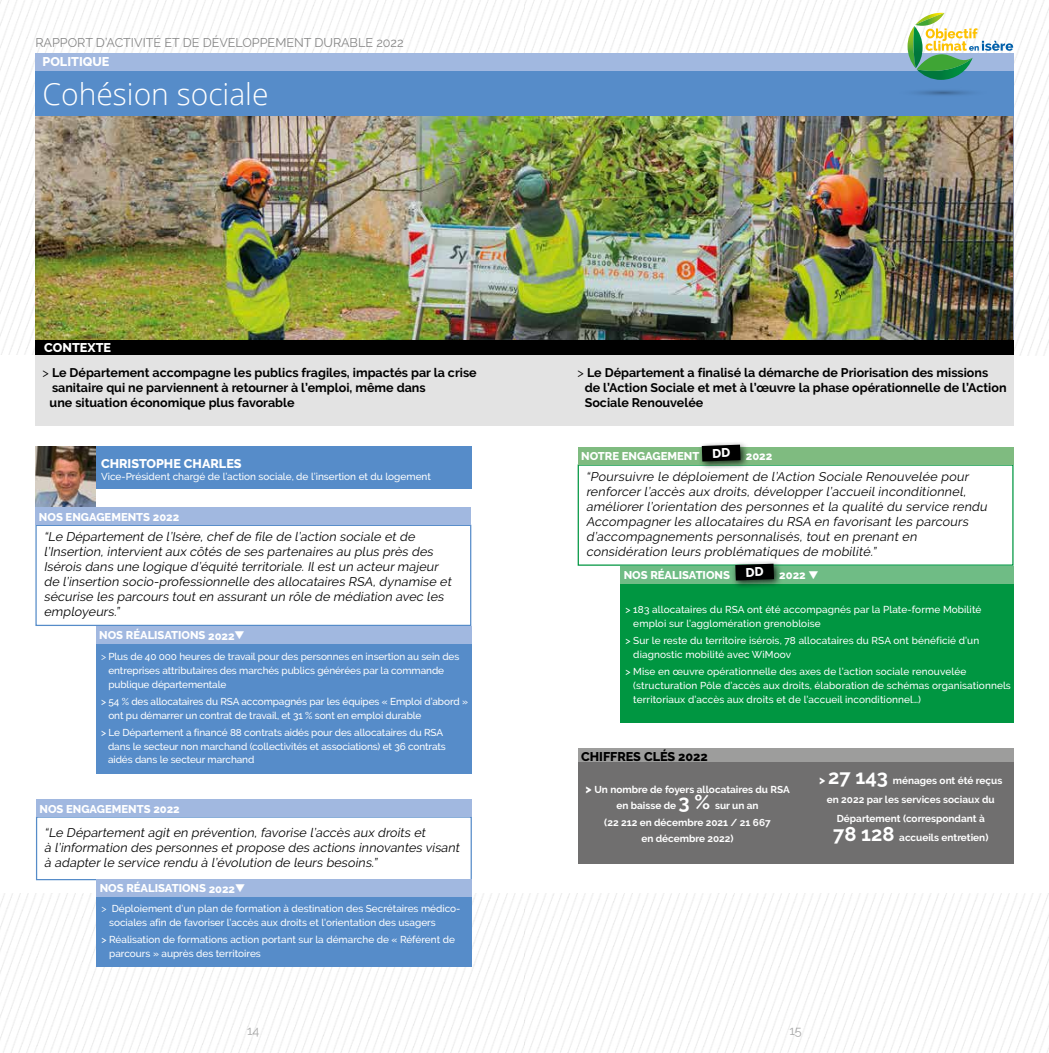
<style>
.page{position:relative;width:1049px;height:1053px;background:#fff}
.page>*{position:absolute;margin:0;border:0;box-sizing:border-box;transform-origin:0 0}
.t1{font:300 30px "Open Sans";color:#fff}
.t2{font:300 30px "Open Sans";letter-spacing:.02em;color:#fff}
.t3{font:700 12.62px/13.8px "Raleway";color:#000}
.t4{font:12.62px "Raleway";color:#878787}
.t5{font:800 12.62px "Raleway";color:#fff}
.t6{font:800 12.62px "Raleway";color:#000}
.t7{font:italic 12.5px/15px "Raleway";color:#000}
.t8{font:700 12.5px/15px "Raleway";color:#000}
.t9{font:800 11.25px "Raleway";color:#fff}
.t10{font:500 10px/13.8px "Raleway";color:#fff}
.t11{font:700 10px/16.2px "Raleway";color:#fff;text-align:center}
.s1{font-weight:400}
.s2{font-weight:400;font-size:11.25px}
.s3{font-weight:800;font-size:11.88px}
.s4{font-size:20px}
</style>
<div class="page">
<img style="left:0;top:893px;width:1049px;height:159px">
<img style="left:0;top:0;width:1049px;height:355px">
<img style="left:35px;top:446px;width:61px;height:61px">
<div style="left:96px;top:446px;width:375px;height:43px;background:#568cc9"></div>
<div style="left:35px;top:524px;width:436px;height:102px;border:1px solid #568cc9"></div>
<div style="left:36px;top:816px;width:436px;height:64px;border:1px solid #568cc9"></div>
<div style="left:96px;top:643px;width:375px;height:130px;background:#568cc9"></div>
<div style="left:96px;top:896px;width:376px;height:70px;background:#568cc9"></div>
<div style="left:35px;top:507px;width:436px;height:17px;background:#a1b8e0"></div>
<div style="left:36px;top:798px;width:436px;height:18px;background:#a1b8e0"></div>
<div style="left:96px;top:626px;width:375px;height:17px;background:#a1b8e0"></div>
<div style="left:96px;top:878px;width:376px;height:18px;background:#a1b8e0"></div>
<div style="left:578px;top:747px;width:435px;height:15px;background:#9d9d9c"></div>
<div style="left:578px;top:762px;width:435px;height:101px;background:#706f6f"></div>
<div style="left:35px;top:53px;width:978px;height:18px;background:#a1b8e0"></div>
<div style="left:35px;top:71px;width:978px;height:45px;background:#568cc9"></div>
<div style="left:35px;top:355px;width:978px;height:70px;background:#e3e3e3"></div>
<img style="left:35px;top:116px;width:977px;height:224px">
<div style="left:620px;top:583px;width:393px;height:140px;background:#009641"></div>
<div style="left:578px;top:446px;width:435px;height:18px;background:#7fbb80"></div>
<div style="left:698px;top:440px;width:52px;height:30px;background:#000;opacity:.75"></div>
<div style="left:620px;top:565px;width:393px;height:18px;background:#6fbc85"></div>
<div style="left:731px;top:559px;width:52px;height:30px;background:#000;opacity:.75"></div>
<svg style="left:907px;top:13px;width:106px;height:67px"></svg>
<svg style="left:1013px;top:85px;width:11px;height:14px"></svg>
<div style="left:35px;top:340px;width:978px;height:15px;background:#000"></div>
<svg style="left:702px;top:444px;width:38px;height:17px"></svg>
<svg style="left:735px;top:563px;width:39px;height:17px"></svg>
<p class="t4" style="left:35px;top:36px;width:370px">RAPPORT D’ACTIVITÉ ET DE DÉVELOPPEMENT DURABLE 2022</p>
<h1 class="t2" style="left:49px;top:73px;width:155px">Auton mie</h1>
<p class="t5" style="left:43px;top:55px;width:68px">POLITIQUE</p>
<h1 class="t1" style="left:43px;top:73px;width:227px">Cohésion sociale</h1>
<p class="t5" style="left:44px;top:341px;width:68px">CONTEXTE</p>
<p class="t8" style="left:50px;top:365px;width:429px;text-indent:-7px"><span class="s1">&gt;</span> Le Département accompagne les publics fragiles, impactés par la crise sanitaire qui ne parviennent à retourner à l’emploi, même dans<br>une situation économique plus favorable</p>
<p class="t8" style="left:585px;top:365px;width:423px;text-indent:-7px"><span class="s1">&gt;</span> Le Département a finalisé la démarche de Priorisation des missions de l’Action Sociale et met à l’œuvre la phase opérationnelle de l’Action<br>Sociale Renouvelée</p>
<p class="t3" style="left:57px;top:369px;width:421px;text-indent:-9px"><span class="s2">&gt;</span> La loi d’adaptation de la société au vieillissement conforte le département dans son rôle d’accompagnement des personnes âgées en lui confiant de nouvelles missions</p>
<p class="t3" style="left:592px;top:375px;width:422px;text-indent:-9px"><span class="s2">&gt;</span> Le Département vote son nouveau schéma départemental autonomie en faveur des personnes âgées et handicapées</p>
<p class="t5" style="left:101px;top:456px;width:142px">CHRISTOPHE CHARLES</p>
<p class="t10" style="left:101px;top:469px;width:331px">Vice-Président chargé de l’action sociale, de l’insertion et du logement</p>
<p class="t9" style="left:39px;top:510px;width:142px">NOS ENGAGEMENTS 2022</p>
<p class="t7" style="left:44px;top:529px;width:411px">“Le Département de l’Isère, chef de file de l’action sociale et de l’Insertion, intervient aux côtés de ses partenaires au plus près des Isérois dans une logique d’équité territoriale. Il est un acteur majeur de l’insertion socio-professionnelle des allocataires RSA, dynamise et sécurise les parcours tout en assurant un rôle de médiation avec les employeurs.”</p>
<p class="t9" style="left:99px;top:628px;width:147px">NOS RÉALISATIONS 2022▼</p>
<p class="t10" style="left:108px;top:649px;width:352px;text-indent:-7px"><span class="s1">&gt;</span> Plus de 40 000 heures de travail pour des personnes en insertion au sein des entreprises attributaires des marchés publics générées par la commande publique départementale</p>
<p class="t10" style="left:108px;top:694px;width:361px;text-indent:-7px">&gt; 54 % des allocataires du RSA accompagnés par les équipes « Emploi d’abord » ont pu démarrer un contrat de travail, et 31 % sont en emploi durable</p>
<p class="t10" style="left:108px;top:725px;width:339px;text-indent:-7px">&gt; Le Département a financé 88 contrats aidés pour des allocataires du RSA dans le secteur non marchand (collectivités et associations) et 36 contrats aidés dans le secteur marchand</p>
<p class="t9" style="left:39px;top:802px;width:142px">NOS ENGAGEMENTS 2022</p>
<p class="t7" style="left:44px;top:824px;width:419px">“Le Département agit en prévention, favorise l’accès aux droits et<br>à l’information des personnes et propose des actions innovantes visant à adapter le service rendu à l’évolution de leurs besoins.”</p>
<p class="t9" style="left:100px;top:881px;width:147px">NOS RÉALISATIONS 2022▼</p>
<p class="t10" style="left:109px;top:901px;width:353px;text-indent:-8px"><span class="s1">&gt;</span> Déploiement d’un plan de formation à destination des Secrétaires médico&shy;sociales afin de favoriser l’accès aux droits et l’orientation des usagers</p>
<p class="t10" style="left:109px;top:932px;width:347px;text-indent:-8px">&gt; Réalisation de formations action portant sur la démarche de « Référent de parcours » auprès des territoires</p>
<p class="t9" style="left:581px;top:450px;width:120px">NOTRE ENGAGEMENT</p>
<p class="t9" style="left:746px;top:450px;width:28px">2022</p>
<p class="t7" style="left:586px;top:469px;width:405px">“Poursuivre le déploiement de l’Action Sociale Renouvelée pour renforcer l’accès aux droits, développer l’accueil inconditionnel, améliorer l’orientation des personnes et la qualité du service rendu Accompagner les allocataires du RSA en favorisant les parcours d’accompagnements personnalisés, tout en prenant en considération leurs problématiques de mobilité.”</p>
<p class="t9" style="left:624px;top:569px;width:108px">NOS RÉALISATIONS</p>
<p class="t9" style="left:779px;top:569px;width:41px">2022 ▼</p>
<p class="t10" style="left:633px;top:602px;width:350px;text-indent:-8px">&gt; 183 allocataires du RSA ont été accompagnés par la Plate-forme Mobilité emploi sur l’agglomération grenobloise</p>
<p class="t10" style="left:633px;top:634px;width:347px;text-indent:-8px">&gt; Sur le reste du territoire isérois, 78 allocataires du RSA ont bénéficié d’un diagnostic mobilité avec WiMoov</p>
<p class="t10" style="left:633px;top:665px;width:379px;text-indent:-8px">&gt; Mise en œuvre opérationnelle des axes de l’action sociale renouvelée (structuration Pôle d’accès aux droits, élaboration de schémas organisationnels territoriaux d’accès aux droits et de l’accueil inconditionnel…)</p>
<p class="t6" style="left:581px;top:749px;width:128px">CHIFFRES CLÉS 2022</p>
<p class="t11" style="left:585px;top:781px;width:206px"><span class="s3">&gt;</span> Un nombre de foyers allocataires du RSA en baisse de <span class="s4">3 %</span> sur un an<br>(22 212 en décembre 2021 / 21 667<br>en décembre 2022)</p>
<p class="t11" style="left:819px;top:771px;width:185px;line-height:18.8px"><span class="s3">&gt;</span> <span class="s4">27 143</span> ménages ont été reçus en 2022 par les services sociaux du<br>Département (correspondant à<br><span class="s4">78 128</span> accueils entretien)</p>
<p class="t4" style="left:247px;top:1022px;width:14px">14</p>
<p class="t4" style="left:789px;top:1022px;width:14px">15</p>
</div>
